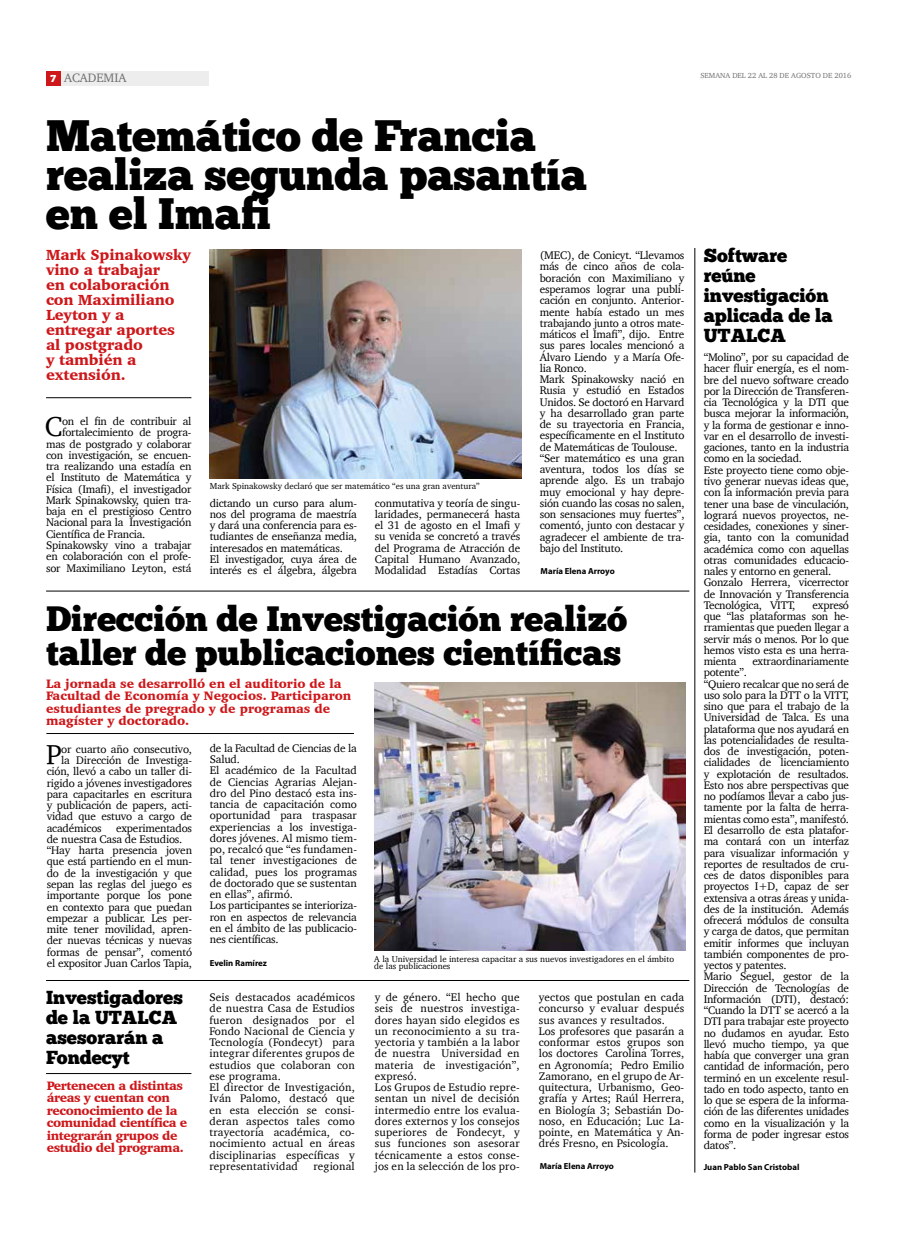
<style>
.page{position:relative;width:904px;height:1241px;background:#fff}
.page>*{position:absolute;margin:0;border:0;box-sizing:border-box;transform-origin:0 0}
.t1{font:43.75px/38.8px "Chunk Five Ex";color:#000}
.t2{font:35px/33.8px "Chunk Five Ex";color:#000}
.t3{font:28px "Charter";color:#000}
.t4{font:18.75px/20px "Chunk Five Ex";color:#000}
.t5{font:900 15px/15px "Charter";letter-spacing:-.01em;color:#cd171a}
.t6{font:900 12.5px/12.5px "Charter";color:#cd171a}
.t7{font:900 12.5px/12.5px "Charter";letter-spacing:-.03em;color:#cd171a}
.t8{font:12.5px "Charter";color:#706f6f}
.t9{font:11.25px/11.2px "Charter";letter-spacing:-.015em;color:#000}
.t10{font:11.25px/11.2px "Charter";letter-spacing:.015em;color:#000}
.t11{font:8.75px/7.5px "Charter";color:#000}
.t12{font:700 8.75px "Myriad Pro";color:#000}
.t13{font:7.5px "Charter";color:#706f6f}
.s1{font-family:"Chunk Five Ex";font-size:10px;color:#fff}
</style>
<div class="page">
<div style="left:46px;top:71px;width:15px;height:15px;background:#cd171a"></div>
<div style="left:62px;top:71px;width:147px;height:15px;background:#ededed"></div>
<img style="left:210px;top:249px;width:312px;height:229px">
<hr style="left:46px;top:397px;width:145px;height:1px;background:#000">
<hr style="left:46px;top:1073px;width:145px;height:1px;background:#000">
<hr style="left:46px;top:733px;width:308px;height:1px;background:#000">
<hr style="left:694px;top:248px;width:1px;height:924px;background:#000">
<img style="left:374px;top:682px;width:311px;height:268px">
<hr style="left:46px;top:590px;width:643px;height:1px;background:#000">
<hr style="left:46px;top:980px;width:643px;height:1px;background:#000">
<p class="t8" style="left:50px;top:67px;width:78px"><span class="s1">7</span> ACADEMIA</p>
<h1 class="t1" style="left:46px;top:115px;width:542px">Matemático de Francia realiza segunda pasantía en el Imafi</h1>
<p class="t13" style="left:700px;top:69px;width:152px">SEMANA DEL 22 AL 28 DE AGOSTO DE 2016</p>
<h3 class="t4" style="left:703px;top:245px;width:130px">Software reúne investigación aplicada de la<br>UTALCA</h3>
<h3 class="t5" style="left:46px;top:247px;width:146px">Mark Spinakowsky vino a trabajar<br>en colaboración con Maximiliano<br>Leyton y a entregar aportes al postgrado<br>y también a extensión.</h3>
<p class="t9" style="left:539px;top:249px;width:146px">(MEC), de Conicyt. “Llevamos más de cinco años de cola&shy;boración con Maximiliano y esperamos lograr una publi&shy;cación en conjunto. Anterior&shy;mente había estado un mes trabajando junto a otros mate&shy;máticos el Imafi”, dijo. Entre sus pares locales mencionó a<br>Álvaro Liendo y a María Ofe&shy;lia Ronco.<br>Mark Spinakowsky nació en<br>Rusia y estudió en Estados<br>Unidos. Se doctoró en Harvard y ha desarrollado gran parte de su trayectoria en Francia, específicamente en el Instituto de Matemáticas de Toulouse. “Ser matemático es una gran aventura, todos los días se aprende algo. Es un trabajo muy emocional y hay depre&shy;sión cuando las cosas no salen, son sensaciones muy fuertes”, comentó, junto con destacar y agradecer el ambiente de tra&shy;bajo del Instituto.</p>
<p class="t9" style="left:703px;top:351px;width:147px">“Molino”, por su capacidad de hacer fluir energía, es el nom&shy;bre del nuevo software creado por la Dirección de Transferen&shy;cia Tecnológica y la DTI que busca mejorar la información, y la forma de gestionar e inno&shy;var en el desarrollo de investi&shy;gaciones, tanto en la industria como en la sociedad.<br>Este proyecto tiene como obje&shy;tivo generar nuevas ideas que, con la información previa para tener una base de vinculación, logrará nuevos proyectos, ne&shy;cesidades, conexiones y siner&shy;gia, tanto con la comunidad académica como con aquellas otras comunidades educacio&shy;nales y entorno en general.<br>Gonzalo Herrera, vicerrector de Innovación y Transferencia<br>Tecnológica, VITT,</p>
<h3 class="t3" style="left:45px;top:402px;width:19px">C</h3>
<p class="t9" style="left:62px;top:415px;width:131px">on el fin de contribuir al</p>
<p class="t9" style="left:62px;top:427px;width:131px">fortalecimiento de progra-</p>
<p class="t9" style="left:46px;top:438px;width:147px">mas de postgrado y colaborar</p>
<p class="t9" style="left:46px;top:449px;width:147px">con investigación, se encuen-</p>
<p class="t9" style="left:46px;top:460px;width:147px">tra realizando una estadía en</p>
<p class="t9" style="left:46px;top:472px;width:147px">el Instituto de Matemática y</p>
<p class="t9" style="left:46px;top:483px;width:147px">Física (Imafi), el investigador</p>
<p class="t9" style="left:46px;top:494px;width:147px">Mark Spinakowsky, quien tra-</p>
<p class="t9" style="left:46px;top:505px;width:147px">baja en el prestigioso Centro</p>
<p class="t9" style="left:46px;top:517px;width:147px">Nacional para la Investigación</p>
<p class="t9" style="left:46px;top:528px;width:101px">Científica de Francia.</p>
<p class="t9" style="left:46px;top:539px;width:147px">Spinakowsky vino a trabajar</p>
<p class="t9" style="left:46px;top:550px;width:147px">en colaboración con el profe-</p>
<p class="t9" style="left:46px;top:562px;width:147px">sor Maximiliano Leyton, está</p>
<p class="t11" style="left:210px;top:482px;width:271px">Mark Spinakowsky declaró que ser matemático “es una gran aventura”</p>
<p class="t9" style="left:210px;top:497px;width:149px">dictando un curso para alum&shy;nos del programa de maestría y dará una conferencia para es&shy;tudiantes de enseñanza media, interesados en matemáticas.<br>El investigador, cuya área de interés es el álgebra, álgebra</p>
<p class="t9" style="left:375px;top:497px;width:147px;text-align:justify">conmutativa y teoría de singu&shy;laridades, permanecerá hasta el 31 de agosto en el Imafi y su venida se concretó a través del Programa de Atracción de Capital Humano Avanzado, Modalidad Estadías Cortas</p>
<p class="t12" style="left:540px;top:565px;width:76px">María Elena Arroyo</p>
<p class="t9" style="left:703px;top:599px;width:147px;text-align:justify;text-indent:109px">expresó que “las plataformas son he&shy;rramientas que pueden llegar a servir más o menos. Por lo que hemos visto esta es una herra&shy;mienta</p>
<h2 class="t2" style="left:46px;top:601px;width:582px">Dirección de Investigación realizó taller de publicaciones científicas</h2>
<p class="t9" style="left:752px;top:655px;width:98px">extraordinariamente</p>
<p class="t9" style="left:703px;top:666px;width:147px">potente”.<br>“Quiero recalcar que no será de uso solo para la DTT o la VITT, sino que para el trabajo de la<br>Universidad de Talca. Es una plataforma que nos ayudará en las potencialidades de resulta&shy;dos de investigación, poten&shy;cialidades de licenciamiento y explotación de resultados.<br>Esto nos abre perspectivas que no podíamos llevar a cabo jus&shy;tamente por la falta de herra&shy;mientas como esta”, manifestó.<br>El desarrollo de esta platafor&shy;ma contará con un interfaz para visualizar información y reportes de resultados de cru&shy;ces de datos disponibles para proyectos I+D, capaz de ser extensiva a otras áreas y unida&shy;des de la institución. Además ofrecerá módulos de consulta y carga de datos, que permitan emitir informes que incluyan también componentes de pro&shy;yectos y patentes.<br>Mario Seguel, gestor de la<br>Dirección de Tecnologías de<br>Información (DTI), destacó: “Cuando la DTT se acercó a la<br>DTI para trabajar este proyecto no dudamos en ayudar. Esto llevó mucho tiempo, ya que había que converger una gran cantidad de información, pero terminó en un excelente resul&shy;tado en todo aspecto, tanto en lo que se espera de la informa&shy;ción de las diferentes unidades como en la visualización y la forma de poder ingresar estos datos”.</p>
<p class="t6" style="left:46px;top:677px;width:307px">La jornada se desarrolló en el auditorio de la Facultad de Economía y Negocios. Participaron estudiantes de pregrado y de programas de magíster y doctorado.</p>
<p class="t9" style="left:210px;top:742px;width:149px">de la Facultad de Ciencias de la<br>Salud.<br>El académico de la Facultad de Ciencias Agrarias Alejan&shy;dro del Pino destacó esta ins&shy;tancia de capacitación como oportunidad para traspasar experiencias a los investiga&shy;dores jóvenes. Al mismo tiem&shy;po, recalcó que “es fundamen&shy;tal tener investigaciones de calidad, pues los programas de doctorado que se sustentan en ellas”, afirmó.<br>Los participantes se interioriza&shy;ron en aspectos de relevancia en el ámbito de las publicacio&shy;nes científicas.</p>
<p class="t12" style="left:210px;top:957px;width:59px">Evelin Ramírez</p>
<h3 class="t3" style="left:46px;top:730px;width:17px">P</h3>
<p class="t9" style="left:61px;top:743px;width:132px">or cuarto año consecutivo,</p>
<p class="t9" style="left:61px;top:754px;width:132px">la Dirección de Investiga-</p>
<p class="t9" style="left:47px;top:765px;width:147px">ción, llevó a cabo un taller di-</p>
<p class="t9" style="left:47px;top:777px;width:147px">rigido a jóvenes investigadores</p>
<p class="t9" style="left:47px;top:788px;width:147px">para capacitarles en escritura</p>
<p class="t9" style="left:47px;top:799px;width:147px">y publicación de papers, acti-</p>
<p class="t9" style="left:47px;top:810px;width:147px">vidad que estuvo a cargo de</p>
<p class="t9" style="left:47px;top:822px;width:57px">académicos</p>
<p class="t9" style="left:47px;top:822px;width:147px;text-indent:69px">experimentados de nuestra Casa de Estudios. “Hay harta presencia joven que está partiendo en el mun&shy;do de la investigación y que sepan las reglas del juego es importante porque los pone en contexto para que puedan empezar a publicar. Les per&shy;mite tener movilidad, apren&shy;der nuevas técnicas y nuevas formas de pensar”, comentó el expositor Juan Carlos Tapia,</p>
<p class="t11" style="left:374px;top:954px;width:301px">A la Universidad le interesa capacitar a sus nuevos investigadores en el ámbito de las publicaciones</p>
<h3 class="t4" style="left:46px;top:986px;width:138px">Investigadores de la UTALCA asesorarán a<br>Fondecyt</h3>
<p class="t10" style="left:209px;top:991px;width:147px">Seis destacados académicos de nuestra Casa de Estudios fueron designados por el<br>Fondo Nacional de Ciencia y<br>Tecnología (Fondecyt) para integrar diferentes grupos de estudios que colaboran con ese programa.<br>El director de Investigación,<br>Iván Palomo, destacó que en esta elección se consi&shy;deran aspectos tales como trayectoria académica, co&shy;nocimiento actual en áreas disciplinarias específicas y representatividad</p>
<p class="t10" style="left:375px;top:991px;width:146px">y de género. “El hecho que seis de nuestros investiga&shy;dores hayan sido elegidos es un reconocimiento a su tra&shy;yectoria y también a la labor de nuestra Universidad en materia de investigación”, expresó.<br>Los Grupos de Estudio repre&shy;sentan un nivel de decisión intermedio entre los evalua&shy;dores externos y los consejos superiores de Fondecyt, y sus funciones son asesorar técnicamente a estos conse&shy;jos en la selección de los pro-</p>
<p class="t9" style="left:539px;top:991px;width:147px">yectos que postulan en cada concurso y evaluar después sus avances y resultados.<br>Los profesores que pasarán a conformar estos grupos son los doctores Carolina Torres, en Agronomía; Pedro Emilio<br>Zamorano, en el grupo de Ar&shy;quitectura, Urbanismo, Geo&shy;grafía y Artes; Raúl Herrera, en Biología 3; Sebastián Do&shy;noso, en Educación; Luc La&shy;pointe, en Matemática y An&shy;drés Fresno, en Psicología.</p>
<p class="t7" style="left:47px;top:1078px;width:142px">Pertenecen a distintas áreas y cuentan con reconocimiento de la comunidad científica e integrarán grupos de estudio del programa.</p>
<p class="t10" style="left:313px;top:1159px;width:43px">regional</p>
<p class="t12" style="left:539px;top:1160px;width:76px">María Elena Arroyo</p>
<p class="t12" style="left:703px;top:1161px;width:97px">Juan Pablo San Cristobal</p>
</div>
